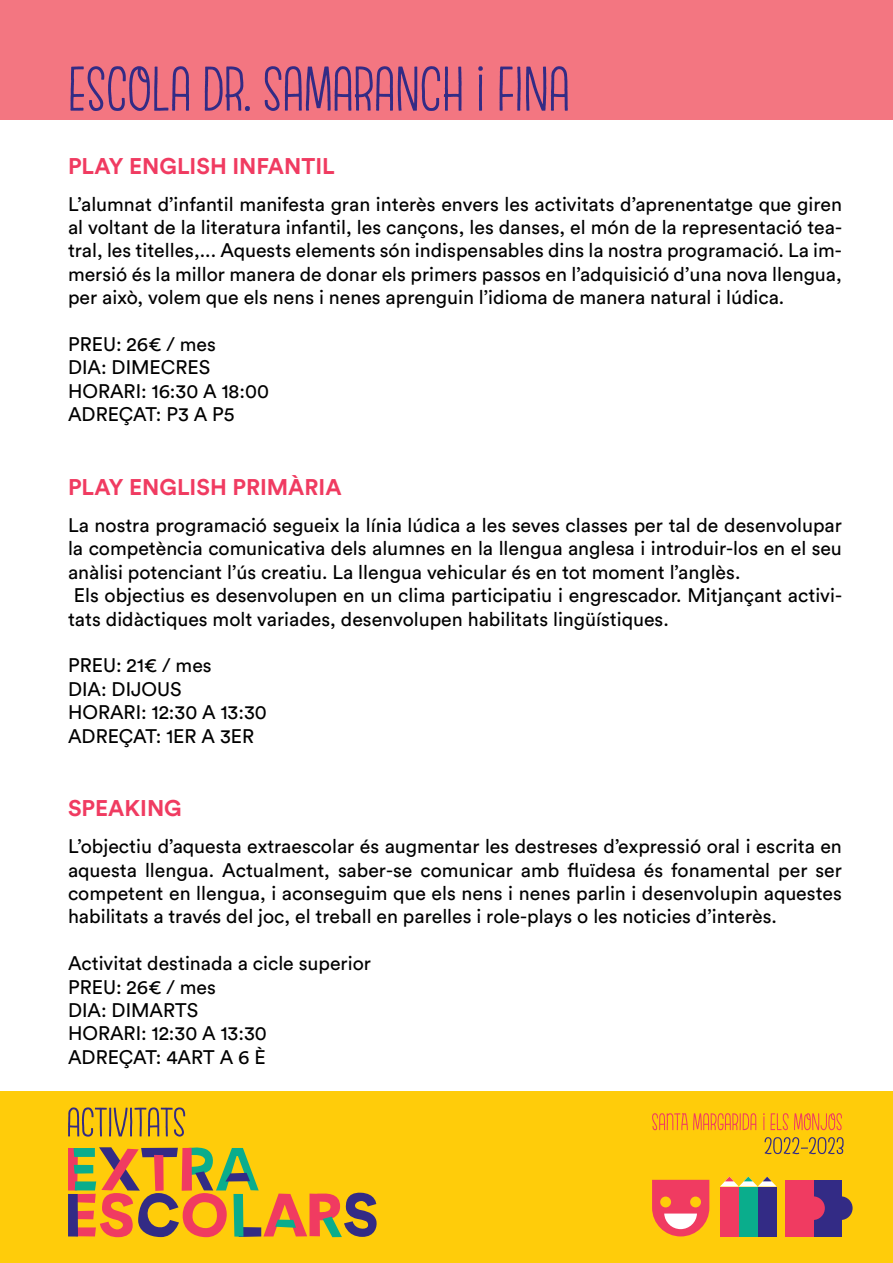
<style>
.page{position:relative;width:893px;height:1263px;background:#fff}
.page>*{position:absolute;margin:0;border:0;box-sizing:border-box;transform-origin:0 0}
.t1{font:63px "Escalope Crust One";color:#332b85}
.t2{font:700 22.5px "Circular Std";color:#f03b61}
.t3{font:19.5px/23.4px "Circular Std";color:#000}
</style>
<div class="page">
<div style="left:0;top:0;width:893px;height:120px;background:#f37681"></div>
<div style="left:0;top:1091px;width:893px;height:172px;background:#ffcc0a"></div>
<svg style="left:68px;top:1147px;width:239px;height:91px"></svg>
<div style="left:309px;top:1193px;width:11px;height:43px;background:#f03b61"></div>
<svg style="left:313px;top:1192px;width:64px;height:45px"></svg>
<div style="left:720px;top:1186px;width:19px;height:50px;background:#f03b61"></div>
<div style="left:739px;top:1186px;width:19px;height:50px;background:#0aad8c"></div>
<div style="left:758px;top:1186px;width:19px;height:50px;background:#332b85"></div>
<svg style="left:720px;top:1176px;width:56px;height:10px"></svg>
<div style="left:785px;top:1180px;width:57px;height:56px;background:#332b85"></div>
<div style="left:785px;top:1180px;width:28px;height:56px;background:#f03b61"></div>
<div style="left:801px;top:1196px;width:24px;height:24px;background:#f03b61;border-radius:50%"></div>
<div style="left:829px;top:1196px;width:24px;height:24px;background:#332b85;border-radius:50%"></div>
<svg style="left:652px;top:1180px;width:57px;height:56px;background:#f3646c"></svg>
<div style="left:690px;top:1196px;width:11px;height:11px;background:#ffcc0a;border-radius:50%"></div>
<div style="left:660px;top:1196px;width:11px;height:11px;background:#ffcc0a;border-radius:50%"></div>
<svg style="left:68px;top:1107px;width:117px;height:30px"></svg>
<svg style="left:764px;top:1137px;width:80px;height:17px"></svg>
<svg style="left:652px;top:1113px;width:104px;height:17px"></svg>
<svg style="left:763px;top:1113px;width:79px;height:17px"></svg>
<h1 class="t1" style="left:68px;top:46px;width:503px">ESCOLA DR. SAMARANCH i FINA</h1>
<p class="t2" style="left:68px;top:151px;width:268px">PLAY ENGLISH INFANTIL</p>
<p class="t3" style="left:68px;top:192px;width:775px;text-align:justify">L’alumnat d’infantil manifesta gran interès envers les activitats d’aprenentatge que giren al voltant de la literatura infantil, les cançons, les danses, el món de la representació tea&shy;tral, les titelles,... Aquests elements són indispensables dins la nostra programació. La im&shy;mersió és la millor manera de donar els primers passos en l’adquisició d’una nova llengua, per això, volem que els nens i nenes aprenguin l’idioma de manera natural i lúdica.</p>
<p class="t3" style="left:68px;top:332px;width:203px">PREU: 26€ / mes<br>DIA: DIMECRES<br>HORARI: 16:30 A 18:00<br>ADREÇAT: P3 A P5</p>
<p class="t2" style="left:68px;top:473px;width:275px">PLAY ENGLISH PRIMÀRIA</p>
<p class="t3" style="left:68px;top:513px;width:775px">La nostra programació segueix la línia lúdica a les seves classes per tal de desenvolupar la competència comunicativa dels alumnes en la llengua anglesa i introduir-los en el seu anàlisi potenciant l’ús creatiu. La llengua vehicular és en tot moment l’anglès.<br>Els objectius es desenvolupen en un clima participatiu i engrescador. Mitjançant activi&shy;tats didàctiques molt variades, desenvolupen habilitats lingüístiques.</p>
<p class="t3" style="left:68px;top:653px;width:200px">PREU: 21€ / mes<br>DIA: DIJOUS<br>HORARI: 12:30 A 13:30<br>ADREÇAT: 1ER A 3ER</p>
<p class="t2" style="left:68px;top:794px;width:115px">SPEAKING</p>
<p class="t3" style="left:68px;top:834px;width:775px;text-align:justify">L’objectiu d’aquesta extraescolar és augmentar les destreses d’expressió oral i escrita en aquesta llengua. Actualment, saber-se comunicar amb fluïdesa és fonamental per ser competent en llengua, i aconseguim que els nens i nenes parlin i desenvolupin aquestes habilitats a través del joc, el treball en parelles i role-plays o les noticies d’interès.</p>
<p class="t3" style="left:68px;top:951px;width:304px">Activitat destinada a cicle superior<br>PREU: 26€ / mes<br>DIA: DIMARTS<br>HORARI: 12:30 A 13:30<br>ADREÇAT: 4ART A 6 È</p>
</div>
